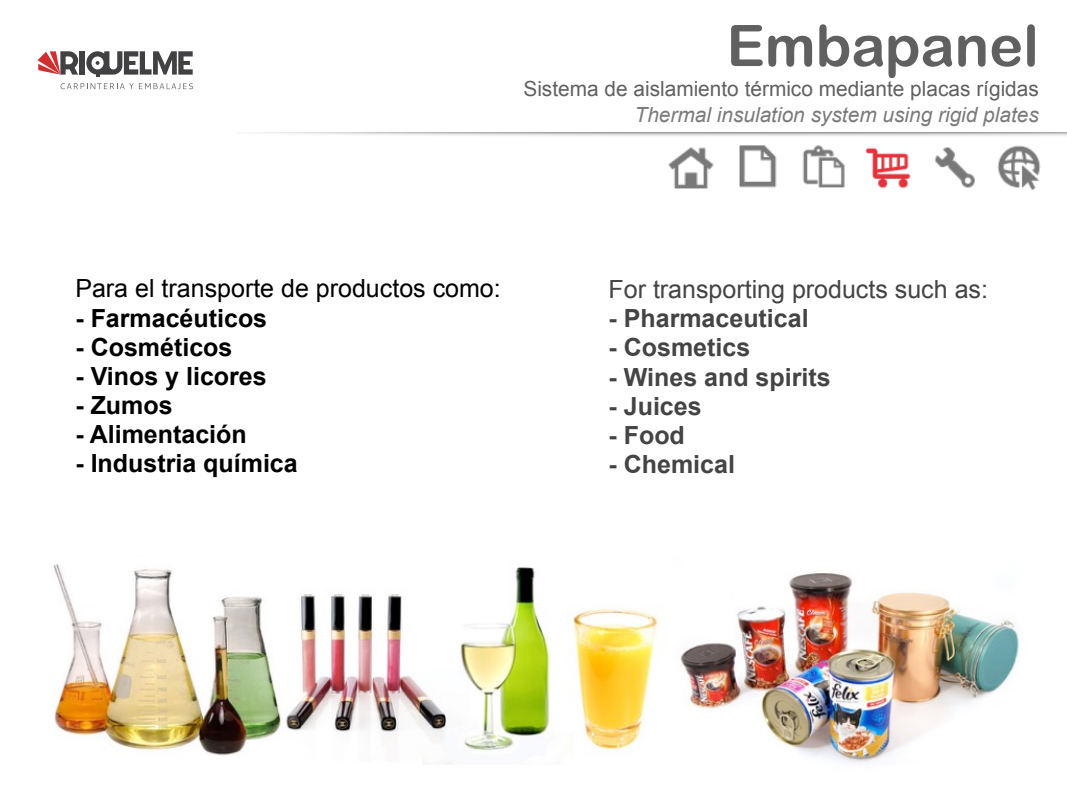
<style>
.page{position:relative;width:1067px;height:800px;background:#fff}
.page>*{position:absolute;margin:0;border:0;box-sizing:border-box;transform-origin:0 0}
.t1{font:57.3px "Arial Rounded MT Bold";color:#606060}
.t2{font:700 25px "Arial";color:#000}
.t3{font:700 25px "Arial";color:#444}
.t4{font:25px "Arial";color:#000}
.t5{font:25px "Arial";color:#444}
.t6{font:20.82px "Arial";color:#606060}
.t7{font:italic 20.82px "Arial";color:#7a7a7a}
</style>
<div class="page">
<img style="left:668px;top:147px;width:46px;height:42px">
<img style="left:739px;top:145px;width:38px;height:43px">
<img style="left:802px;top:145px;width:43px;height:43px">
<img style="left:934px;top:147px;width:41px;height:41px">
<img style="left:997px;top:145px;width:44px;height:46px">
<img style="left:865px;top:147px;width:46px;height:42px">
<img style="left:53px;top:564px;width:967px;height:201px">
<svg style="left:37px;top:51px;width:156px;height:39px"></svg>
<h1 class="t1" style="left:726px;top:12px;width:314px">Embapanel</h1>
<p class="t6" style="left:523px;top:75px;width:517px">Sistema de aislamiento térmico mediante placas rígidas</p>
<p class="t7" style="left:634px;top:101px;width:406px">Thermal insulation system using rigid plates</p>
<p class="t4" style="left:75px;top:272px;width:427px">Para el transporte de productos como:</p>
<p class="t2" style="left:75px;top:301px;width:193px">- Farmacéuticos</p>
<p class="t2" style="left:75px;top:330px;width:158px">- Cosméticos</p>
<p class="t2" style="left:75px;top:359px;width:193px">- Vinos y licores</p>
<p class="t2" style="left:75px;top:389px;width:99px">- Zumos</p>
<p class="t2" style="left:75px;top:418px;width:173px">- Alimentación</p>
<p class="t2" style="left:75px;top:447px;width:224px">- Industria química</p>
<p class="t5" style="left:608px;top:273px;width:381px">For transporting products such as:</p>
<p class="t3" style="left:608px;top:302px;width:202px">- Pharmaceutical</p>
<p class="t3" style="left:608px;top:331px;width:143px">- Cosmetics</p>
<p class="t3" style="left:608px;top:360px;width:224px">- Wines and spirits</p>
<p class="t3" style="left:608px;top:389px;width:95px">- Juices</p>
<p class="t3" style="left:608px;top:418px;width:78px">- Food</p>
<p class="t3" style="left:608px;top:448px;width:128px">- Chemical</p>
</div>
